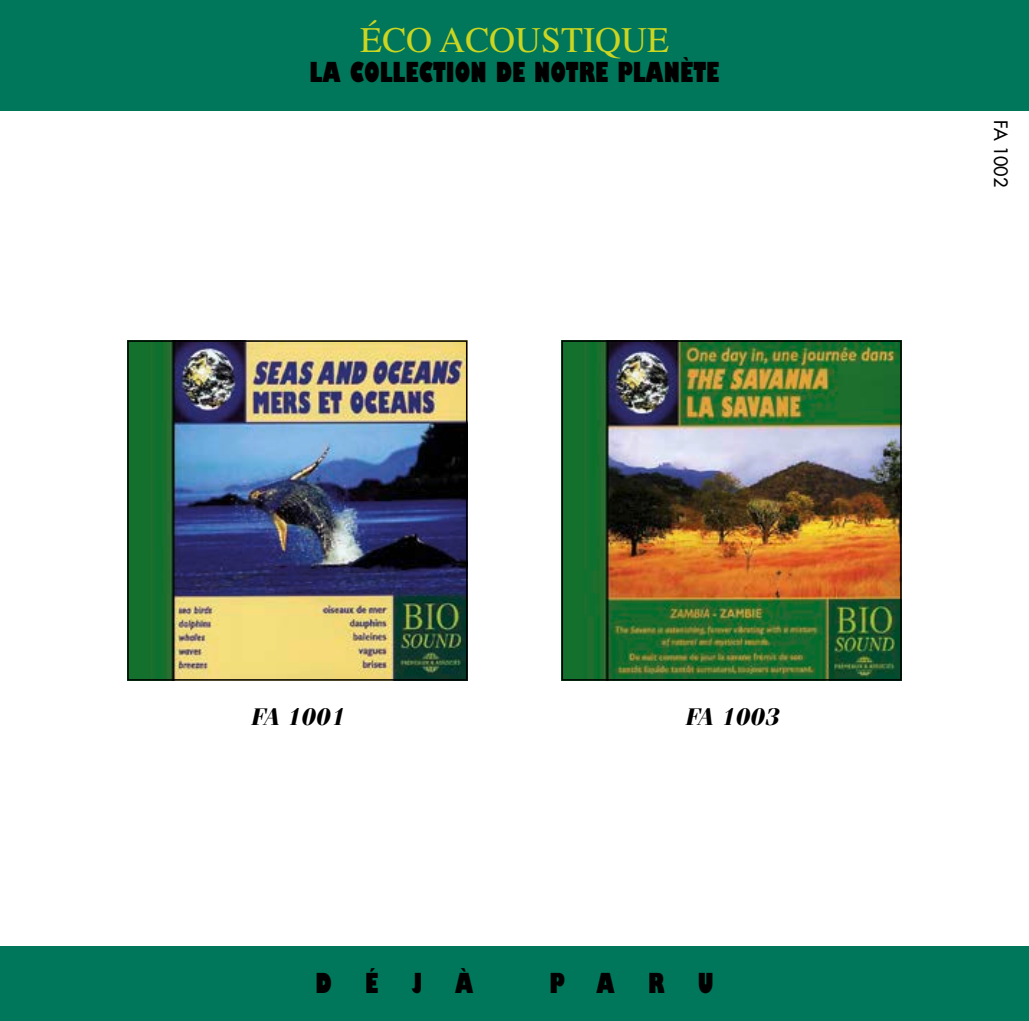
<style>
.page{position:relative;width:1029px;height:1021px;background:#fff}
.page>*{position:absolute;margin:0;border:0;box-sizing:border-box;transform-origin:0 0}
.t1{font:36px "Times";color:#ccd520}
.t2{font:800 condensed 27px "Gill Sans Std";color:#000}
.t3{font:italic 700 24px "Fenice Std";color:#000}
.t4{font:500 18px "Futura Std";color:#000}
</style>
<div class="page">
<div style="left:0;top:0;width:1029px;height:111px;background:#00775b"></div>
<div style="left:0;top:946px;width:1029px;height:74px;background:#00775b"></div>
<img style="left:130px;top:343px;width:334px;height:334px">
<div style="left:127px;top:340px;width:340px;height:340px;border:2px solid #000"></div>
<img style="left:565px;top:343px;width:334px;height:334px">
<div style="left:562px;top:340px;width:340px;height:340px;border:2px solid #000"></div>
<hr style="left:1028px;top:0;width:1px;height:255px;background:#00775b">
<h1 class="t1" style="left:360px;top:20px;width:310px">ÉCO ACOUSTIQUE</h1>
<p class="t2" style="left:310px;top:55px;width:411px">LA COLLECTION DE NOTRE PLANÈTE</p>
<p class="t3" style="left:251px;top:701px;width:95px">FA 1001</p>
<p class="t3" style="left:685px;top:701px;width:95px">FA 1003</p>
<p class="t2" style="left:315px;top:965px;width:159px">DÉJÀ</p>
<p class="t2" style="left:549px;top:965px;width:166px">PARU</p>
<p class="t4" style="left:1012px;top:120px;width:68px;rotate:90deg">FA 1002</p>
</div>
